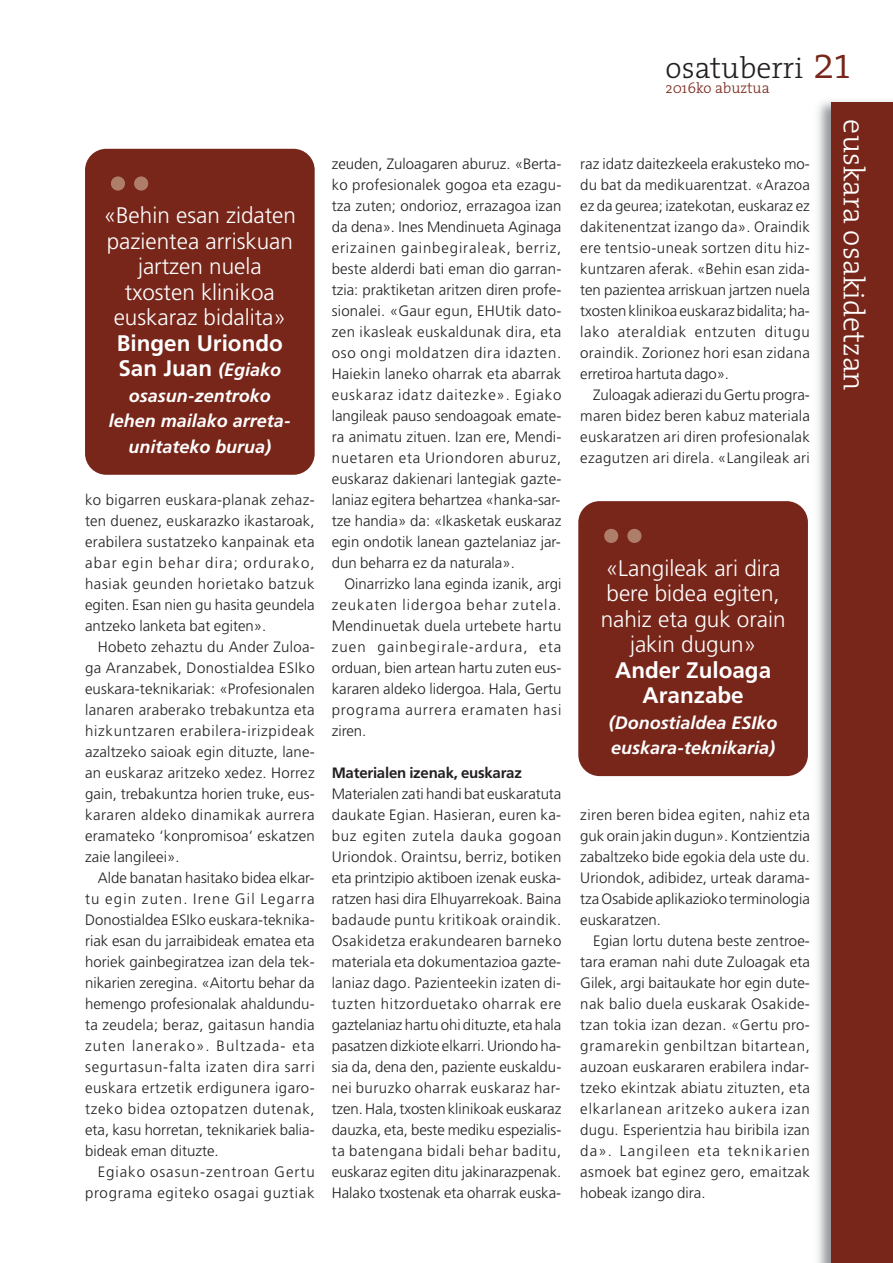
<style>
.page{position:relative;width:893px;height:1263px;background:#fff}
.page>*{position:absolute;margin:0;border:0;box-sizing:border-box;transform-origin:0 0}
.t1{font:300 30px "The Serif";color:#fff}
.t2{font:300 30px "The Serif";color:#231f20}
.t3{font:300 22.5px/25.5px "Frutiger";color:#fff;text-align:center}
.t4{font:700 22.5px/25.5px "Frutiger";color:#fff}
.t5{font:italic 700 18px/25.5px "Frutiger";color:#fff;text-align:center}
.t6{font:300 15px/21px "Frutiger";color:#231f20;text-align:justify}
.t7{font:300 15px/21px "Frutiger";letter-spacing:.05em;color:#231f20;text-align:right}
.t8{font:700 15px "Frutiger";letter-spacing:-.015em;color:#231f20}
.t9{font:300 15px "The Serif";color:#78261a}
.s1{font-style:italic;font-size:18px}
.s2{font-size:45px;color:#78261a}
</style>
<div class="page">
<img style="left:817px;top:101px;width:76px;height:1162px">
<div style="left:831px;top:102px;width:62px;height:1161px;background:#78261a"></div>
<div style="left:85px;top:149px;width:230px;height:326px;background:#78261a;border-radius:21px"></div>
<svg style="left:111px;top:176px;width:37px;height:15px"></svg>
<div style="left:578px;top:501px;width:230px;height:275px;background:#78261a;border-radius:21px"></div>
<svg style="left:604px;top:529px;width:37px;height:14px"></svg>
<h2 class="t3" style="left:104px;top:204px;width:194px">«Behin esan zidaten pazientea arriskuan jartzen nuela txosten klinikoa euskaraz bidalita»</h2>
<h2 class="t4" style="left:117px;top:332px;width:168px">Bingen Uriondo<br>San Juan <span class="s1">(Egiako</span></h2>
<p class="t5" style="left:109px;top:384px;width:183px">osasun-zentroko lehen mailako arreta&shy;unitateko burua)</p>
<p class="t6" style="left:85px;top:490px;width:231px">ko bigarren euskara-planak zehaz&shy;ten duenez, euskarazko ikastaroak, erabilera sustatzeko kanpainak eta abar egin behar dira; ordurako, hasiak geunden horietako batzuk egiten. Esan nien gu hasita geundela antzeko lanketa bat egiten».</p>
<p class="t6" style="left:85px;top:637px;width:231px;text-indent:13px">Hobeto zehaztu du Ander Zuloa&shy;ga Aranzabek, Donostialdea ESIko euskara-teknikariak: «Profesionalen lanaren araberako trebakuntza eta hizkuntzaren erabilera-irizpideak azaltzeko saioak egin dituzte, lane&shy;an euskaraz aritzeko xedez. Horrez gain, trebakuntza horien truke, eus&shy;kararen aldeko dinamikak aurrera eramateko ‘konpromisoa‘ eskatzen zaie langileei».</p>
<p class="t6" style="left:85px;top:868px;width:231px;text-indent:13px">Alde banatan hasitako bidea elkar&shy;tu egin zuten. Irene Gil Legarra Donostialdea ESIko euskara-teknika&shy;riak esan du jarraibideak ematea eta horiek gainbegiratzea izan dela tek&shy;nikarien zeregina. «Aitortu behar da hemengo profesionalak ahaldundu&shy;ta zeudela; beraz, gaitasun handia zuten lanerako». Bultzada- eta segurtasun-falta izaten dira sarri euskara ertzetik erdigunera igaro&shy;tzeko bidea oztopatzen dutenak, eta, kasu horretan, teknikariek balia&shy;bideak eman dituzte.</p>
<p class="t7" style="left:85px;top:1162px;width:231px">Egiako osasun-zentroan Gertu programa egiteko osagai guztiak</p>
<p class="t6" style="left:332px;top:154px;width:231px">zeuden, Zuloagaren aburuz. «Berta&shy;ko profesionalek gogoa eta ezagu&shy;tza zuten; ondorioz, errazagoa izan da dena». Ines Mendinueta Aginaga erizainen gainbegiraleak, berriz, beste alderdi bati eman dio garran&shy;tzia: praktiketan aritzen diren profe&shy;sionalei. «Gaur egun, EHUtik dato&shy;zen ikasleak euskaldunak dira, eta oso ongi moldatzen dira idazten.<br>Haiekin laneko oharrak eta abarrak euskaraz idatz daitezke». Egiako langileak pauso sendoagoak emate&shy;ra animatu zituen. Izan ere, Mendi&shy;nuetaren eta Uriondoren aburuz, euskaraz dakienari lantegiak gazte&shy;laniaz egitera behartzea «hanka-sar&shy;tze handia» da: «Ikasketak euskaraz egin ondotik lanean gaztelaniaz jar&shy;dun beharra ez da naturala».</p>
<p class="t6" style="left:332px;top:574px;width:231px;text-indent:13px">Oinarrizko lana eginda izanik, argi zeukaten lidergoa behar zutela.<br>Mendinuetak duela urtebete hartu zuen gainbegirale-ardura, eta orduan, bien artean hartu zuten eus&shy;kararen aldeko lidergoa. Hala, Gertu programa aurrera eramaten hasi ziren.</p>
<p class="t8" style="left:332px;top:767px;width:192px">Materialen izenak, euskaraz</p>
<p class="t6" style="left:332px;top:784px;width:231px">Materialen zati handi bat euskaratuta daukate Egian. Hasieran, euren ka&shy;buz egiten zutela dauka gogoan Uriondok. Oraintsu, berriz, botiken eta printzipio aktiboen izenak euska&shy;ratzen hasi dira Elhuyarrekoak. Baina badaude puntu kritikoak oraindik.<br>Osakidetza erakundearen barneko materiala eta dokumentazioa gazte&shy;laniaz dago. Pazienteekin izaten di&shy;tuzten hitzorduetako oharrak ere gaztelaniaz hartu ohi dituzte, eta hala pasatzen dizkiote elkarri. Uriondo ha&shy;sia da, dena den, paziente euskaldu&shy;nei buruzko oharrak euskaraz har&shy;tzen.Hala,txosten klinikoak euskaraz dauzka, eta, beste mediku espezialis&shy;ta batengana bidali behar baditu, euskaraz egiten ditu jakinarazpenak.<br>Halako txostenak eta oharrak euska-</p>
<h1 class="t2" style="left:665px;top:58px;width:187px">osatuberri <span class="s2">21</span></h1>
<p class="t9" style="left:665px;top:83px;width:106px">2016ko abuztua</p>
<p class="t6" style="left:580px;top:154px;width:231px">raz idatz daitezkeela erakusteko mo&shy;du bat da medikuarentzat. «Arazoa ez da geurea; izatekotan, euskaraz ez dakitenentzat izango da». Oraindik ere tentsio-uneak sortzen ditu hiz&shy;kuntzaren aferak. «Behin esan zida&shy;ten pazientea arriskuan jartzen nuela txosten klinikoa euskaraz bidalita; ha&shy;lako ateraldiak entzuten ditugu oraindik. Zorionez hori esan zidana erretiroa hartuta dago».</p>
<p class="t6" style="left:580px;top:385px;width:231px;text-indent:13px">Zuloagak adierazi du Gertu progra&shy;maren bidez beren kabuz materiala euskaratzen ari diren profesionalak ezagutzen ari direla. «Langileak ari</p>
<h1 class="t1" style="left:864px;top:119px;width:273px;rotate:90deg">euskara osakidetzan</h1>
<h2 class="t3" style="left:601px;top:557px;width:186px">«Langileak ari dira bere bidea egiten, nahiz eta guk orain jakin dugun»</h2>
<h2 class="t4" style="left:615px;top:659px;width:158px;text-align:center">Ander Zuloaga<br>Aranzabe</h2>
<p class="t5" style="left:609px;top:711px;width:170px;text-align:left">(Donostialdea ESIko euskara-teknikaria)</p>
<p class="t6" style="left:580px;top:805px;width:231px">ziren beren bidea egiten, nahiz eta guk orain jakin dugun». Kontzientzia zabaltzeko bide egokia dela uste du.<br>Uriondok, adibidez, urteak darama&shy;tzaOsabide aplikazioko terminologia euskaratzen.</p>
<p class="t6" style="left:580px;top:931px;width:231px;text-indent:13px">Egian lortu dutena beste zentroe&shy;tara eraman nahi dute Zuloagak eta Gilek, argi baitaukate hor egin dute&shy;nak balio duela euskarak Osakide&shy;tzan tokia izan dezan. «Gertu pro&shy;gramarekin genbiltzan bitartean, auzoan euskararen erabilera indar&shy;tzeko ekintzak abiatu zituzten, eta elkarlanean aritzeko aukera izan dugu. Esperientzia hau biribila izan da». Langileen eta teknikarien asmoek bat eginez gero, emaitzak hobeak izango dira.</p>
</div>
